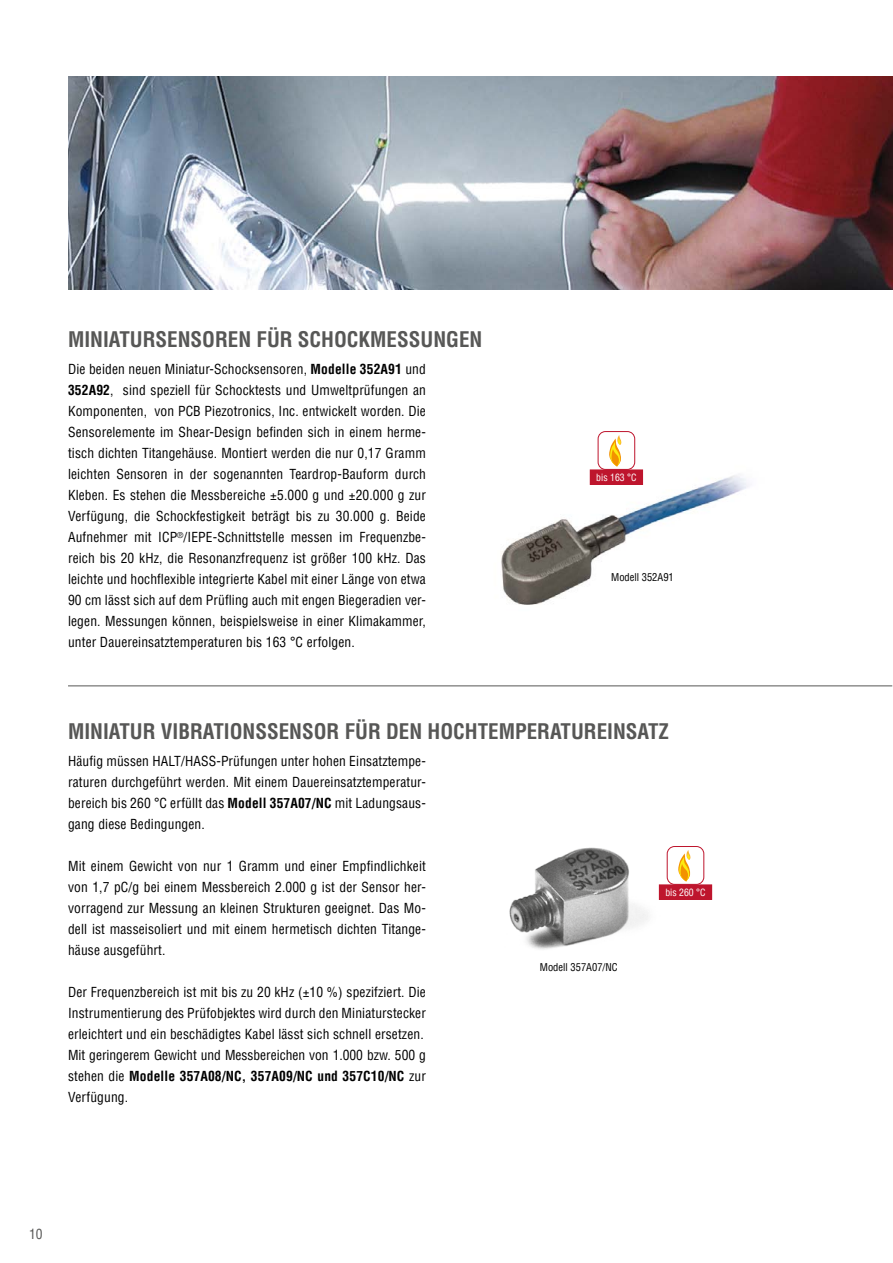
<style>
.page{position:relative;width:893px;height:1263px;background:#fff}
.page>*{position:absolute;margin:0;border:0;box-sizing:border-box;transform-origin:0 0}
.t1{font:700 condensed 21px "Helvetica LT Pro";color:#575756}
.t2{font:condensed 13.5px/21px "Helvetica LT Pro";letter-spacing:.01em;color:#000;text-align:justify}
.t3{font:condensed 13.5px "Helvetica LT Pro";color:#575756}
.t4{font:condensed 10.5px "Helvetica LT Pro";color:#000}
.t5{font:condensed 9.75px "Helvetica LT Pro";color:#fff}
.s1{font-weight:700}
</style>
<div class="page">
<img style="left:501px;top:431px;width:248px;height:174px">
<img style="left:68px;top:77px;width:825px;height:212px">
<hr style="left:68px;top:686px;width:824px;height:1px;background:#575756">
<img style="left:509px;top:846px;width:163px;height:104px">
<div style="left:598px;top:432px;width:37px;height:37px;background:#fff;border-radius:7px"></div>
<svg style="left:609px;top:435px;width:12px;height:31px"></svg>
<div style="left:598px;top:431px;width:37px;height:39px;border:1px solid #be152d;border-radius:7px"></div>
<div style="left:590px;top:470px;width:53px;height:14px;background:#be152d"></div>
<div style="left:590px;top:470px;width:53px;height:15px;border:1px solid #be152d"></div>
<div style="left:667px;top:846px;width:37px;height:38px;background:#fff;border-radius:7px"></div>
<svg style="left:678px;top:850px;width:12px;height:31px"></svg>
<div style="left:667px;top:846px;width:37px;height:39px;border:1px solid #be152d;border-radius:7px"></div>
<div style="left:659px;top:885px;width:53px;height:14px;background:#be152d"></div>
<div style="left:659px;top:885px;width:53px;height:15px;border:1px solid #be152d"></div>
<h1 class="t1" style="left:68px;top:325px;width:416px">MINIATURSENSOREN FÜR SCHOCKMESSUNGEN</h1>
<p class="t2" style="left:68px;top:359px;width:359px">Die beiden neuen Miniatur-Schocksensoren, <span class="s1">Modelle 352A91</span> und <span class="s1">352A92</span>, sind speziell für Schocktests und Umweltprüfungen an Komponenten, von PCB Piezotronics, Inc. entwickelt worden. Die Sensorelemente im Shear-Design befinden sich in einem herme&shy;tisch dichten Titangehäuse. Montiert werden die nur 0,17 Gramm leichten Sensoren in der sogenannten Teardrop-Bauform durch Kleben. Es stehen die Messbereiche ±5.000 g und ±20.000 g zur Verfügung, die Schockfestigkeit beträgt bis zu 30.000 g. Beide Aufnehmer mit ICP<sup>®</sup>/IEPE-Schnittstelle messen im Frequenzbe&shy;reich bis 20 kHz, die Resonanzfrequenz ist größer 100 kHz. Das leichte und hochflexible integrierte Kabel mit einer Länge von etwa 90 cm lässt sich auf dem Prüfling auch mit engen Biegeradien ver&shy;legen. Messungen können, beispielsweise in einer Klimakammer, unter Dauereinsatztemperaturen bis 163 °C erfolgen.</p>
<p class="t5" style="left:596px;top:471px;width:42px">bis 163 °C</p>
<p class="t4" style="left:611px;top:570px;width:64px">Modell 352A91</p>
<h1 class="t1" style="left:68px;top:717px;width:602px">MINIATUR VIBRATIONSSENSOR FÜR DEN HOCHTEMPERATUREINSATZ</h1>
<p class="t2" style="left:68px;top:750px;width:359px">Häufig müssen HALT/HASS-Prüfungen unter hohen Einsatztempe&shy;raturen durchgeführt werden. Mit einem Dauereinsatztemperatur&shy;bereich bis 260 °C erfüllt das <span class="s1">Modell 357A07/NC</span> mit Ladungsaus&shy;gang diese Bedingungen.</p>
<p class="t2" style="left:68px;top:855px;width:359px">Mit einem Gewicht von nur 1 Gramm und einer Empfindlichkeit von 1,7 pC/g bei einem Messbereich 2.000 g ist der Sensor her&shy;vorragend zur Messung an kleinen Strukturen geeignet. Das Mo&shy;dell ist masseisoliert und mit einem hermetisch dichten Titange&shy;häuse ausgeführt.</p>
<p class="t2" style="left:68px;top:981px;width:359px;text-align:left">Der Frequenzbereich ist mit bis zu 20 kHz (±10 %) spezifziert. Die Instrumentierung des Prüfobjektes wird durch den Miniaturstecker erleichtert und ein beschädigtes Kabel lässt sich schnell ersetzen.<br>Mit geringerem Gewicht und Messbereichen von 1.000 bzw. 500 g stehen die <span class="s1">Modelle 357A08/NC, 357A09/NC und 357C10/NC</span> zur Verfügung.</p>
<p class="t4" style="left:540px;top:961px;width:79px">Modell 357A07/NC</p>
<p class="t5" style="left:665px;top:886px;width:42px">bis 260 °C</p>
<p class="t3" style="left:29px;top:1225px;width:15px">10</p>
</div>
